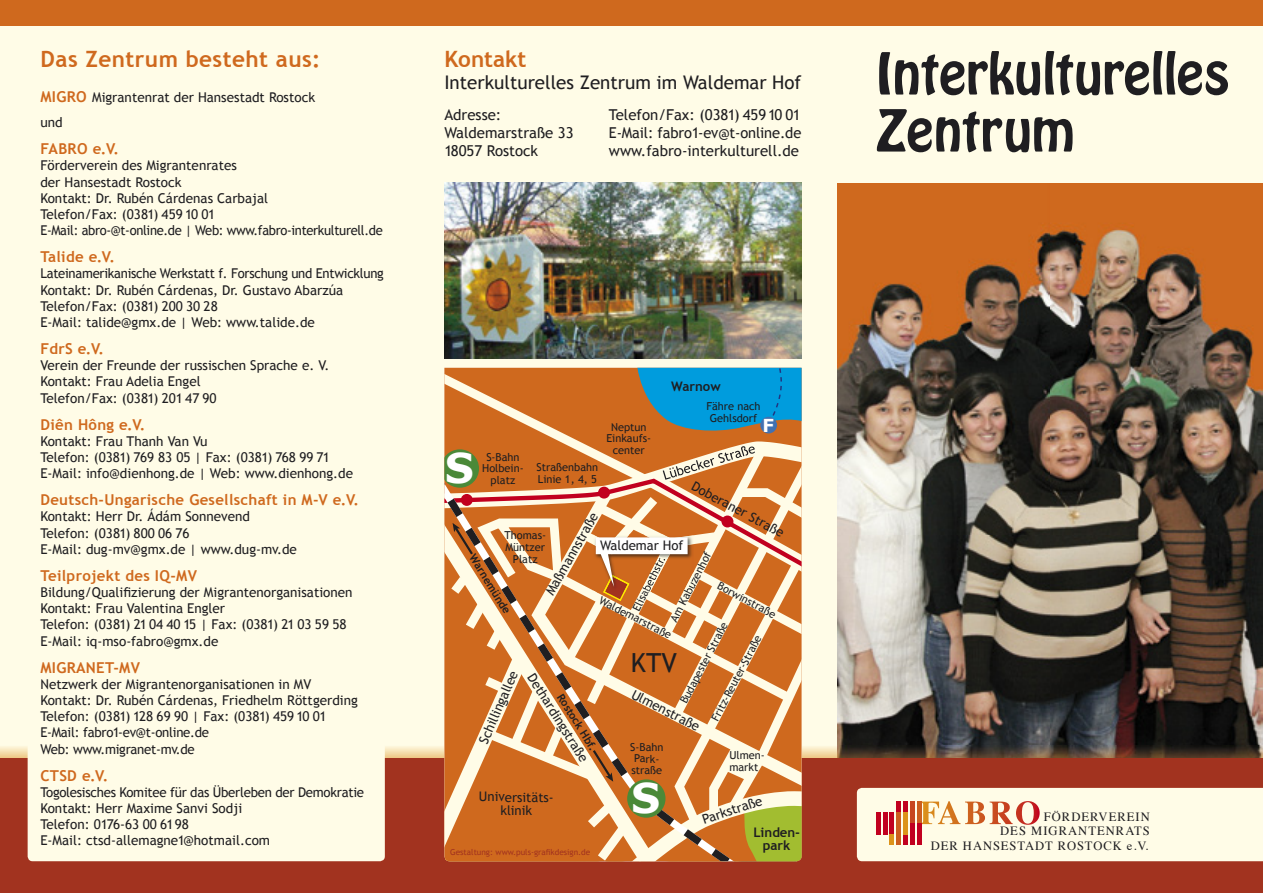
<style>
.page{position:relative;width:1263px;height:893px;background:#fffce7}
.page>*{position:absolute;margin:0;border:0;box-sizing:border-box;transform-origin:0 0}
.t1{font:51px/57px "Hobo Std";color:#1f1e21}
.t2{font:700 40.95px "Verdana";color:#fff}
.t3{font:26.4px "Trebuchet MS";color:#1f1e21}
.t4{font:700 22.5px "Trebuchet MS";letter-spacing:.02em;color:#cf691e}
.t5{font:700 22.5px "Trebuchet MS";color:#cf691e}
.t6{font:18.75px "Trebuchet MS";color:#1f1e21}
.t7{font:700 17.85px "Verdana";color:#fff}
.t8{font:15px/18px "Trebuchet MS";color:#1f1e21}
.t9{font:700 15px "Trebuchet MS";letter-spacing:.02em;color:#cf691e}
.t10{font:13.5px/16.2px "Trebuchet MS";color:#1f1e21}
.t11{font:13.2px/13.2px "Trebuchet MS";letter-spacing:-.005em;color:#1f1e21;text-align:center}
.t12{font:700 13.2px/13.2px "Trebuchet MS";letter-spacing:-.005em;color:#1f1e21;text-align:center}
.t13{font:12.6px/14.4px "Times";letter-spacing:.08em;color:#1f1e21;text-align:right}
.t14{font:11.1px "Trebuchet MS";color:#1f1e21}
.t15{font:10.95px/11.7px "Trebuchet MS";color:#1f1e21;text-align:center}
.t16{font:700 10.95px "Trebuchet MS";color:#1f1e21}
.t17{font:8.25px "Trebuchet MS";color:#a2331f}
.s1{font-weight:700;font-size:15px;color:#cf691e}
</style>
<div class="page">
<img style="left:838px;top:183px;width:425px;height:563px">
<img style="left:0;top:746px;width:1263px;height:12px">
<div style="left:0;top:758px;width:1263px;height:135px;background:#a2331f"></div>
<div style="left:0;top:0;width:1263px;height:26px;background:#cf691e"></div>
<div style="left:28px;top:50px;width:357px;height:811px;background:#fffce7;border-radius:5px"></div>
<div style="left:857px;top:788px;width:406px;height:73px;background:#fffce7"></div>
<hr style="left:910px;top:802px;width:4px;height:43px;background:#c1001f">
<hr style="left:917px;top:802px;width:4px;height:43px;background:#c1001f">
<div style="left:903px;top:802px;width:5px;height:43px;background:#c1001f"></div>
<div style="left:896px;top:802px;width:5px;height:43px;background:#c1001f"></div>
<hr style="left:890px;top:812px;width:4px;height:33px;background:#c1001f">
<hr style="left:883px;top:812px;width:4px;height:22px;background:#c1001f">
<hr style="left:876px;top:812px;width:4px;height:22px;background:#c1001f">
<hr style="left:917px;top:802px;width:4px;height:21px;background:#cc5e1e">
<hr style="left:910px;top:802px;width:4px;height:21px;background:#c7461f">
<div style="left:903px;top:812px;width:5px;height:22px;background:#dc931a"></div>
<div style="left:896px;top:812px;width:5px;height:33px;background:#cc5e1e"></div>
<hr style="left:890px;top:834px;width:4px;height:11px;background:#dc931a">
<img style="left:444px;top:183px;width:357px;height:176px">
<svg style="left:444px;top:368px;width:357px;height:493px"></svg>
<div style="left:760px;top:417px;width:17px;height:16px;background:#4171b1;border-radius:50%"></div>
<h3 class="t4" style="left:41px;top:45px;width:281px">Das Zentrum besteht aus:</h3>
<p class="t10" style="left:40px;top:85px;width:276px;line-height:25.2px"><span class="s1">MIGRO</span> Migrantenrat der Hansestadt Rostock und</p>
<p class="t9" style="left:40px;top:139px;width:80px">FABRO e.V.</p>
<p class="t10" style="left:40px;top:158px;width:344px">Förderverein des Migrantenrates<br>der Hansestadt Rostock<br>Kontakt: Dr. Rubén Cárdenas Carbajal<br>Telefon/Fax: (0381) 459 10 01<br>E-Mail: abro-@t-online.de | Web: www.fabro-interkulturell.de</p>
<p class="t9" style="left:40px;top:247px;width:76px">Talide e.V.</p>
<p class="t10" style="left:40px;top:266px;width:345px">Lateinamerikanische Werkstatt f. Forschung und Entwicklung Kontakt: Dr. Rubén Cárdenas, Dr. Gustavo Abarzúa Telefon/Fax: (0381) 200 30 28<br>E-Mail: talide@gmx.de | Web: www.talide.de</p>
<p class="t9" style="left:40px;top:339px;width:65px">FdrS e.V.</p>
<p class="t10" style="left:40px;top:357px;width:290px">Verein der Freunde der russischen Sprache e. V.<br>Kontakt: Frau Adelia Engel<br>Telefon/Fax: (0381) 201 47 90</p>
<p class="t9" style="left:40px;top:415px;width:106px">Diên Hông e.V.</p>
<p class="t10" style="left:40px;top:433px;width:314px">Kontakt: Frau Thanh Van Vu<br>Telefon: (0381) 769 83 05 | Fax: (0381) 768 99 71<br>E-Mail: info@dienhong.de | Web: www.dienhong.de</p>
<p class="t9" style="left:40px;top:490px;width:320px">Deutsch-Ungarische Gesellschaft in M-V e.V.</p>
<p class="t10" style="left:40px;top:509px;width:258px">Kontakt: Herr Dr. Ádám Sonnevend<br>Telefon: (0381) 800 06 76<br>E-Mail: dug-mv@gmx.de | www.dug-mv.de</p>
<p class="t9" style="left:40px;top:566px;width:158px">Teilprojekt des IQ-MV</p>
<p class="t10" style="left:40px;top:584px;width:314px">Bildung/Qualifizierung der Migrantenorganisationen Kontakt: Frau Valentina Engler<br>Telefon: (0381) 21 04 40 15 | Fax: (0381) 21 03 59 58<br>E-Mail: iq-mso-fabro@gmx.de</p>
<p class="t9" style="left:40px;top:658px;width:101px">MIGRANET-MV</p>
<p class="t10" style="left:40px;top:676px;width:319px">Netzwerk der Migrantenorganisationen in MV Kontakt: Dr. Rubén Cárdenas, Friedhelm Röttgerding Telefon: (0381) 128 69 90 | Fax: (0381) 459 10 01<br>E-Mail: fabro1-ev@t-online.de<br>Web: www.migranet-mv.de</p>
<p class="t9" style="left:40px;top:766px;width:69px">CTSD e.V.</p>
<p class="t10" style="left:40px;top:784px;width:325px">Togolesisches Komitee für das Überleben der Demokratie Kontakt: Herr Maxime Sanvi Sodji<br>Telefon: 0176-63 00 61 98<br>E-Mail: ctsd-allemagne1@hotmail.com</p>
<h3 class="t5" style="left:444px;top:45px;width:84px">Kontakt</h3>
<h3 class="t6" style="left:444px;top:71px;width:359px">Interkulturelles Zentrum im Waldemar Hof</h3>
<p class="t8" style="left:444px;top:106px;width:131px">Adresse:<br>Waldemarstraße 33<br>18057 Rostock</p>
<p class="t8" style="left:609px;top:106px;width:194px;text-align:justify">Telefon/Fax: (0381) 459 10 01<br>E-Mail: fabro1-ev@t-online.de www.fabro-interkulturell.de</p>
<p class="t12" style="left:671px;top:380px;width:51px">Warnow</p>
<p class="t15" style="left:706px;top:401px;width:56px">Fähre nach<br>Gehlsdorf</p>
<h3 class="t7" style="left:762px;top:414px;width:13px">F</h3>
<p class="t15" style="left:606px;top:421px;width:46px">Neptun<br>Einkaufs&shy;center</p>
<p class="t15" style="left:482px;top:451px;width:43px">S-Bahn<br>Holbein&shy;platz</p>
<h2 class="t2" style="left:445px;top:442px;width:31px">S</h2>
<p class="t15" style="left:537px;top:461px;width:63px;text-align:left">Straßenbahn<br>Linie 1, 4, 5</p>
<p class="t11" style="left:695px;top:479px;width:105px;rotate:28deg">Doberaner Straße</p>
<p class="t11" style="left:543px;top:591px;width:94px;rotate:-60deg">Maßmannstraße</p>
<p class="t15" style="left:504px;top:530px;width:43px">Thomas-<br>Müntzer<br>Platz</p>
<p class="t11" style="left:600px;top:539px;width:85px">Waldemar Hof</p>
<p class="t14" style="left:667px;top:618px;width:79px;rotate:-63deg">Am Kabuzenhof</p>
<p class="t16" style="left:478px;top:552px;width:69px;rotate:58deg">Warnemünde</p>
<p class="t15" style="left:721px;top:580px;width:66px;rotate:28deg">Borwinstraße</p>
<p class="t15" style="left:678px;top:700px;width:92px;rotate:-62deg">Budapester Straße</p>
<p class="t15" style="left:602px;top:594px;width:81px;rotate:27deg">Waldemarstraße</p>
<p class="t15" style="left:709px;top:717px;width:96px;rotate:-62deg">Fritz-Reuter-Straße</p>
<h3 class="t3" style="left:631px;top:647px;width:47px">KTV</h3>
<p class="t11" style="left:477px;top:740px;width:80px;rotate:-66deg">Schillingallee</p>
<p class="t11" style="left:536px;top:671px;width:103px;rotate:58deg">Dethardingstraße</p>
<p class="t11" style="left:635px;top:688px;width:76px;rotate:27deg">Ulmenstraße</p>
<p class="t16" style="left:566px;top:691px;width:67px;rotate:58deg">Rostock Hbf.</p>
<p class="t15" style="left:630px;top:741px;width:35px;text-align:left">S-Bahn<br>Park&shy;straße</p>
<p class="t15" style="left:729px;top:750px;width:37px;text-align:left">Ulmen&shy;markt</p>
<p class="t11" style="left:479px;top:790px;width:76px">Universitäts&shy;klinik</p>
<p class="t17" style="left:450px;top:847px;width:142px">Gestaltung: www.puls-grafikdesign.de</p>
<h2 class="t2" style="left:631px;top:772px;width:31px">S</h2>
<p class="t11" style="left:701px;top:813px;width:64px;rotate:-18deg">Parkstraße</p>
<p class="t12" style="left:753px;top:826px;width:48px">Linden&shy;park</p>
<h1 class="t1" style="left:876px;top:46px;width:355px">Interkulturelles<br>Zentrum</h1>
<p class="t13" style="left:1044px;top:808px;width:108px">FÖRDERVEREIN</p>
<p class="t13" style="left:931px;top:823px;width:220px">DES MIGRANTENRATS<br>DER HANSESTADT ROSTOCK e.V.</p>
</div>
